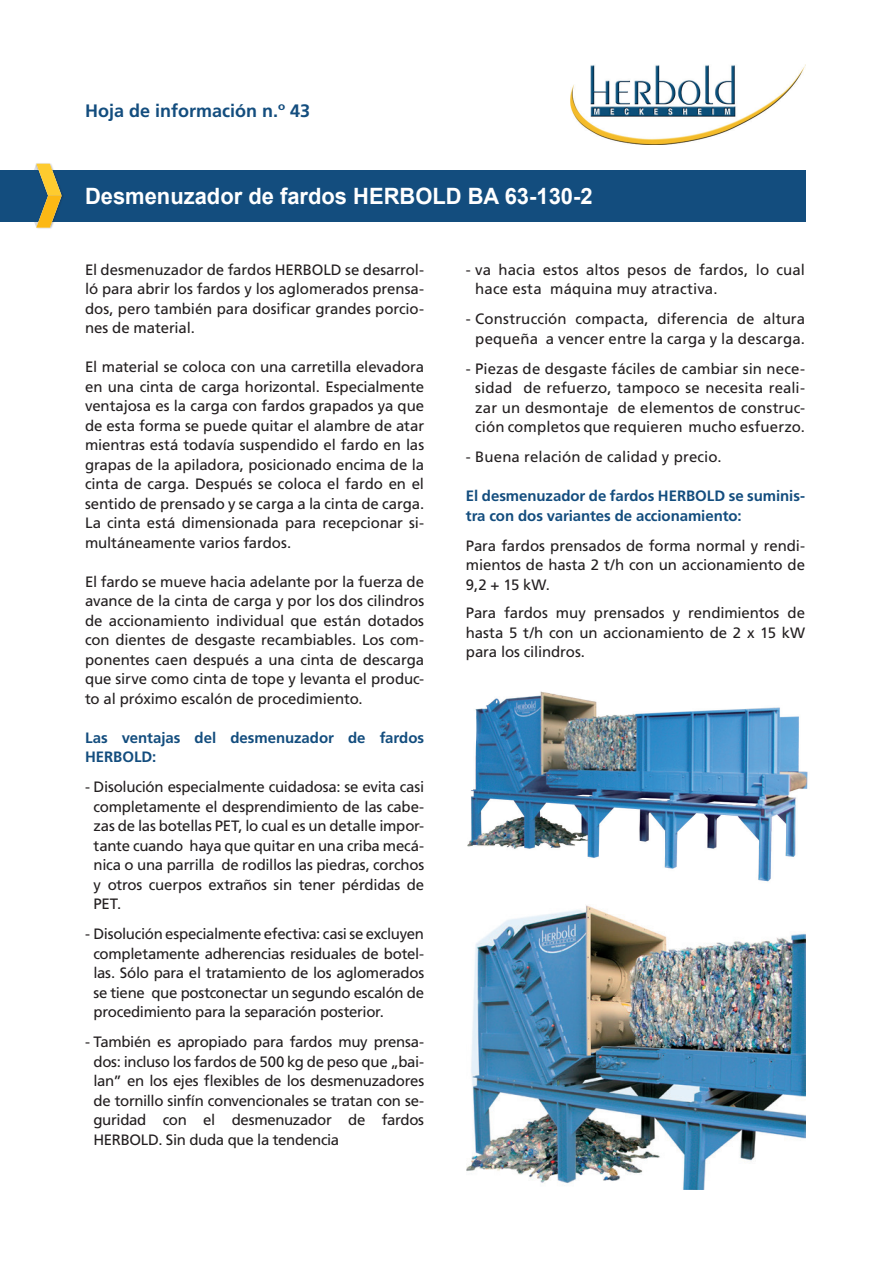
<style>
.page{position:relative;width:893px;height:1263px;background:#fff}
.page>*{position:absolute;margin:0;border:0;box-sizing:border-box;transform-origin:0 0}
.t1{font:700 22.5px "Arial";color:#fff}
.t2{font:700 18px "Frutiger LT Pro";color:#134d7e}
.t3{font:15px/19.5px "Frutiger LT Pro";letter-spacing:-.005em;color:#231f20;text-align:justify}
.t4{font:700 15px/19.5px "Frutiger LT Pro";letter-spacing:-.005em;color:#134d7e}
</style>
<div class="page">
<img style="left:466px;top:905px;width:340px;height:285px">
<div style="left:0;top:170px;width:806px;height:51px;background:#134d7e"></div>
<div style="left:35px;top:163px;width:29px;height:36px;background:#231f20;opacity:.4"></div>
<div style="left:35px;top:194px;width:30px;height:36px;background:#231f20;opacity:.4"></div>
<svg style="left:25px;top:164px;width:37px;height:64px"></svg>
<img style="left:467px;top:691px;width:341px;height:191px">
<img style="left:570px;top:65px;width:236px;height:80px">
<p class="t2" style="left:85px;top:100px;width:227px">Hoja de información n.º 43</p>
<h1 class="t1" style="left:85px;top:181px;width:509px">Desmenuzador de fardos HERBOLD BA 63-130-2</h1>
<p class="t3" style="left:85px;top:260px;width:341px">El desmenuzador de fardos HERBOLD se desarrol&shy;ló para abrir los fardos y los aglomerados prensa&shy;dos, pero también para dosificar grandes porcio&shy;nes de material.</p>
<p class="t3" style="left:85px;top:357px;width:341px">El material se coloca con una carretilla elevadora en una cinta de carga horizontal. Especialmente ventajosa es la carga con fardos grapados ya que de esta forma se puede quitar el alambre de atar mientras está todavía suspendido el fardo en las grapas de la apiladora, posicionado encima de la cinta de carga. Después se coloca el fardo en el sentido de prensado y se carga a la cinta de carga.<br>La cinta está dimensionada para recepcionar si&shy;multáneamente varios fardos.</p>
<p class="t3" style="left:85px;top:572px;width:341px">El fardo se mueve hacia adelante por la fuerza de avance de la cinta de carga y por los dos cilindros de accionamiento individual que están dotados con dientes de desgaste recambiables. Los com&shy;ponentes caen después a una cinta de descarga que sirve como cinta de tope y levanta el produc&shy;to al próximo escalón de procedimiento.</p>
<p class="t4" style="left:85px;top:728px;width:341px">Las ventajas del desmenuzador de fardos<br>HERBOLD:</p>
<p class="t3" style="left:94px;top:777px;width:332px;text-indent:-9px">- Disolución especialmente cuidadosa: se evita casi completamente el desprendimiento de las cabe&shy;zas de las botellas PET, lo cual es un detalle impor&shy;tante cuando haya que quitar en una criba mecá&shy;nica o una parrilla de rodillos las piedras, corchos y otros cuerpos extraños sin tener pérdidas de PET.</p>
<p class="t3" style="left:93px;top:924px;width:332px;text-indent:-8px">- Disolución especialmente efectiva: casi se excluyen completamente adherencias residuales de botel&shy;las. Sólo para el tratamiento de los aglomerados se tiene que postconectar un segundo escalón de procedimiento para la separación posterior.</p>
<p class="t3" style="left:93px;top:1032px;width:332px;text-indent:-8px">- También es apropiado para fardos muy prensa&shy;dos: incluso los fardos de 500 kg de peso que „bai&shy;lan” en los ejes flexibles de los desmenuzadores de tornillo sinfín convencionales se tratan con se&shy;guridad con el desmenuzador de fardos HERBOLD. Sin duda que la tendencia</p>
<p class="t3" style="left:475px;top:260px;width:331px;text-indent:-9px">- va hacia estos altos pesos de fardos, lo cual hace esta máquina muy atractiva.</p>
<p class="t3" style="left:466px;top:309px;width:341px;text-align:right">- Construcción compacta, diferencia de altura pequeña a vencer entre la carga y la descarga.</p>
<p class="t3" style="left:475px;top:359px;width:331px;text-indent:-9px">- Piezas de desgaste fáciles de cambiar sin nece&shy;sidad de refuerzo, tampoco se necesita reali&shy;zar un desmontaje de elementos de construc&shy;ción completos que requieren mucho esfuerzo.</p>
<p class="t3" style="left:466px;top:447px;width:257px">- Buena relación de calidad y precio.</p>
<p class="t4" style="left:466px;top:486px;width:341px">El desmenuzador de fardos HERBOLD se suminis&shy;tra con dos variantes de accionamiento:</p>
<p class="t3" style="left:466px;top:536px;width:341px">Para fardos prensados de forma normal y rendi&shy;mientos de hasta 2 t/h con un accionamiento de 9,2 + 15 kW.</p>
<p class="t3" style="left:466px;top:603px;width:341px">Para fardos muy prensados y rendimientos de hasta 5 t/h con un accionamiento de 2 x 15 kW para los cilindros.</p>
</div>
